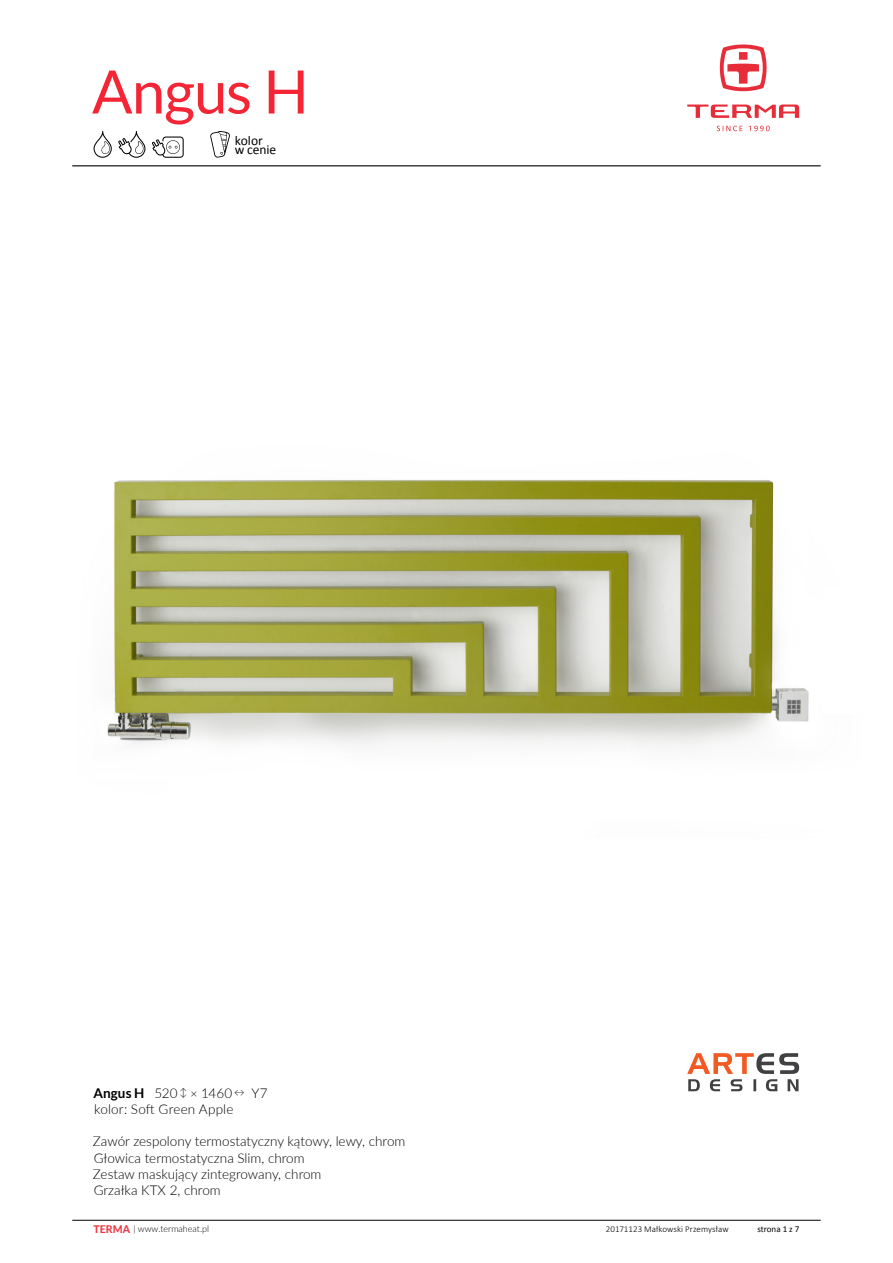
<style>
.page{position:relative;width:893px;height:1263px;background:#fff}
.page>*{position:absolute;margin:0;border:0;box-sizing:border-box;transform-origin:0 0}
.t1{font:60px "Lato";letter-spacing:-.02em;color:#f42534}
.opisy_zdjęć{font:300 13.5px/16.2px "Lato";color:#000}
.t2{font:13.5px "Calibri";color:#000}
.Tekst_-_czarny{font:300 9px "Calibri";letter-spacing:.005em;color:#000}
.Nazwa{font:300 9px "Lato";color:#000}
.Stopka{font:9px "Calibri";color:#000}
.s1{font-weight:700}
.s2{font-size:10.5px}
.s3{font-size:12px}
.s4{font-weight:800;font-size:10.5px;color:#ef3a44}
</style>
<div class="page">
<svg style="left:94px;top:131px;width:18px;height:27px"></svg>
<svg style="left:118px;top:131px;width:27px;height:27px"></svg>
<svg style="left:152px;top:137px;width:32px;height:21px"></svg>
<svg style="left:210px;top:131px;width:20px;height:27px"></svg>
<hr style="left:72px;top:165px;width:749px;height:1px;background:#000">
<img style="left:107px;top:480px;width:702px;height:267px">
<hr style="left:72px;top:1220px;width:749px;height:1px;background:#000">
<svg style="left:720px;top:44px;width:46px;height:47px"></svg>
<svg style="left:687px;top:105px;width:112px;height:13px"></svg>
<svg style="left:717px;top:126px;width:25px;height:5px"></svg>
<svg style="left:749px;top:126px;width:21px;height:5px"></svg>
<svg style="left:687px;top:1053px;width:112px;height:38px"></svg>
<h1 class="t1" style="left:92px;top:49px;width:218px">Angus H</h1>
<p class="t2" style="left:235px;top:132px;width:29px">kolor</p>
<p class="t2" style="left:235px;top:141px;width:43px">w cenie</p>
<p class="opisy_zdjęć" style="left:93px;top:1084px;width:176px"><span class="s1">Angus H</span> 520 <span class="s2">↕</span> <span class="s3">×</span> 1460 <span class="s2">↔</span> Y7</p>
<p class="opisy_zdjęć" style="left:94px;top:1100px;width:141px">kolor: Soft Green Apple</p>
<p class="opisy_zdjęć" style="left:93px;top:1133px;width:314px">Zawór zespolony termostatyczny kątowy, lewy, chrom Głowica termostatyczna Slim, chrom<br>Zestaw maskujący zintegrowany, chrom<br>Grzałka KTX 2, chrom</p>
<p class="Nazwa" style="left:94px;top:1222px;width:117px"><span class="s4">TERMA</span> | www.termaheat.pl</p>
<p class="Tekst_-_czarny" style="left:606px;top:1223px;width:124px">20171123 Małkowski Przemysław</p>
<p class="Stopka" style="left:757px;top:1223px;width:43px">strona 1 z 7</p>
</div>
